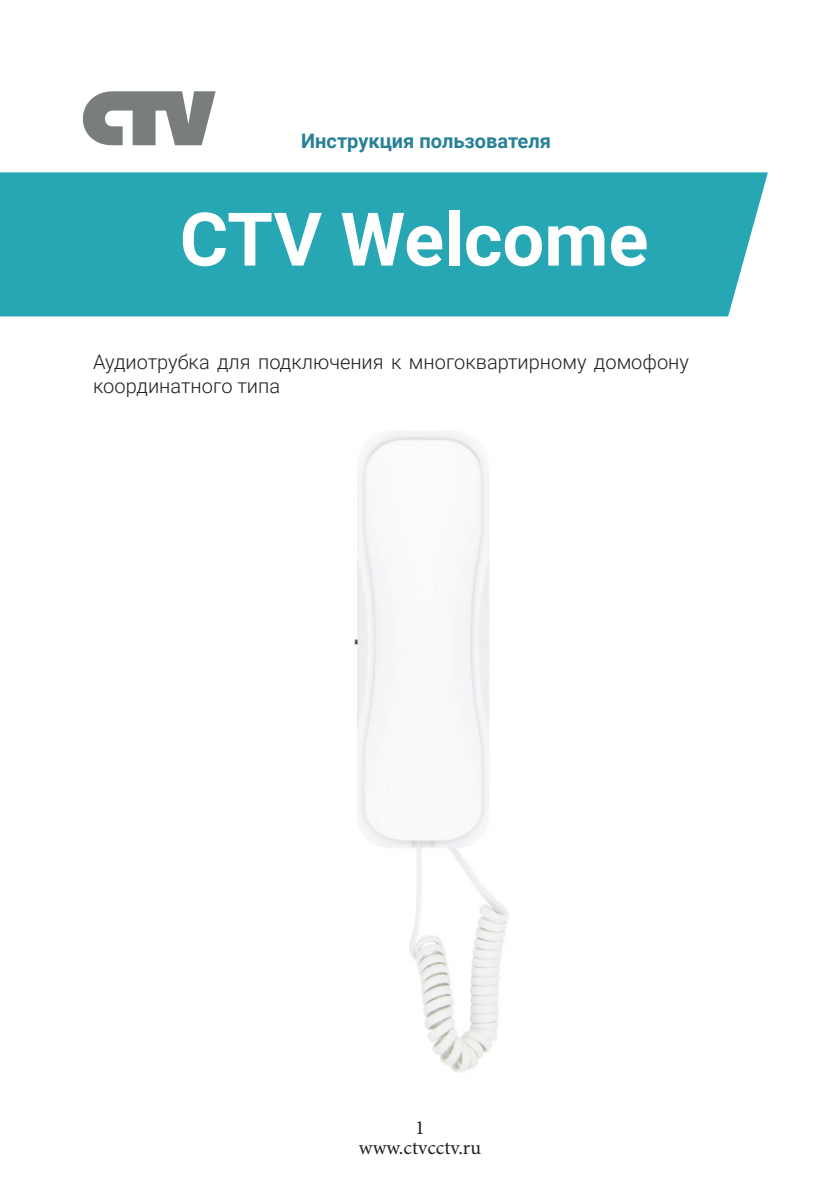
<style>
.page{position:relative;width:840px;height:1191px;background:#fff}
.page>*{position:absolute;margin:0;border:0;box-sizing:border-box;transform-origin:0 0}
.Просто_текст{font:700 74px "Roboto";color:#fff}
.Просто_текст-2{font:300 20px/24px "Roboto";color:#231f20}
.Просто_текст-3{font:700 20px "Roboto";color:#288297}
.t1{font:20px/20px "Minion Pro";letter-spacing:.005em;color:#231f20;text-align:center}
</style>
<div class="page">
<svg style="left:83px;top:91px;width:132px;height:54px"></svg>
<div style="left:0;top:172px;width:767px;height:144px;background:#27a7b3"></div>
<img style="left:354px;top:431px;width:155px;height:642px">
<p class="Просто_текст-3" style="left:301px;top:127px;width:251px">Инструкция пользователя</p>
<p class="Просто_текст" style="left:180px;top:187px;width:470px">CTV Welcome</p>
<p class="Просто_текст-2" style="left:93px;top:349px;width:597px">Аудиотрубка для подключения к многоквартирному домофону координатного типа</p>
<p class="t1" style="left:358px;top:1117px;width:124px">1 www.ctvcctv.ru</p>
</div>
